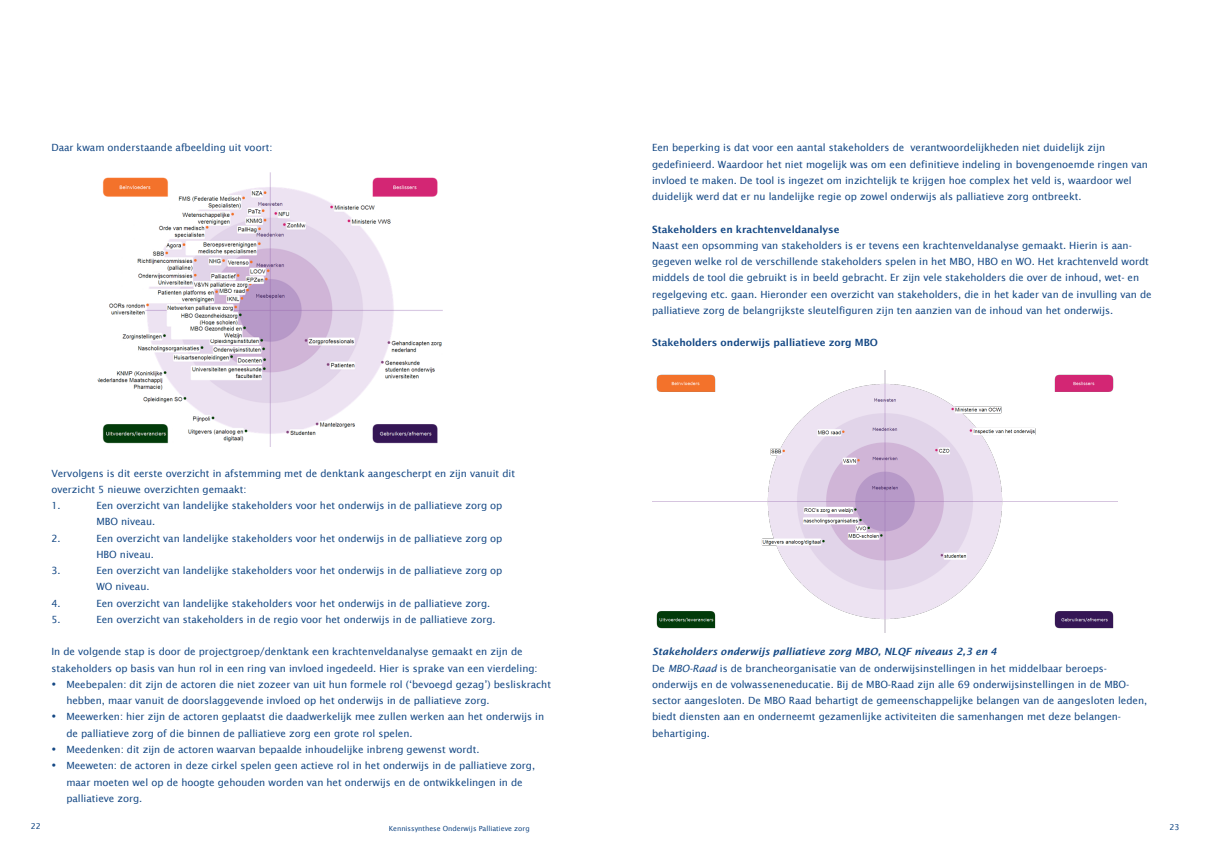
<style>
.page{position:relative;width:1205px;height:851px;background:#fff}
.page>*{position:absolute;margin:0;border:0;box-sizing:border-box;transform-origin:0 0}
.plat{font:10.62px/16.2px "Lucida Sans EF";color:#134784}
.bold{font:600 10.62px "Lucida Sans EF";color:#134784}
.bold-2{font:italic 600 10.62px "Lucida Sans EF";color:#134784}
.t1{font:8.75px "Lucida Sans EF";color:#134784}
.t2{font:7.5px "Lucida Sans EF";color:#134784}
.s1{font-style:italic}
</style>
<div class="page">
<img style="left:652px;top:370px;width:465px;height:262px">
<img style="left:97px;top:172px;width:346px;height:274px">
<p class="plat" style="left:51px;top:139px;width:223px">Daar kwam onderstaande afbeelding uit voort:</p>
<p class="plat" style="left:652px;top:139px;width:454px">Een beperking is dat voor een aantal stakeholders de verantwoordelijkheden niet duidelijk zijn</p>
<p class="plat" style="left:652px;top:156px;width:497px">gedefinieerd. Waardoor het niet mogelijk was om een definitieve indeling in bovengenoemde ringen van invloed te maken. De tool is ingezet om inzichtelijk te krijgen hoe complex het veld is, waardoor wel duidelijk werd dat er nu landelijke regie op zowel onderwijs als palliatieve zorg ontbreekt.</p>
<p class="bold" style="left:652px;top:223px;width:189px">Stakeholders en krachtenveldanalyse</p>
<p class="plat" style="left:652px;top:237px;width:501px">Naast een opsomming van stakeholders is er tevens een krachtenveldanalyse gemaakt. Hierin is aan&shy;gegeven welke rol de verschillende stakeholders spelen in het MBO, HBO en WO. Het krachtenveld wordt middels de tool die gebruikt is in beeld gebracht. Er zijn vele stakeholders die over de inhoud, wet- en regelgeving etc. gaan. Hieronder een overzicht van stakeholders, die in het kader van de invulling van de palliatieve zorg de belangrijkste sleutelfiguren zijn ten aanzien van de inhoud van het onderwijs.</p>
<p class="bold" style="left:652px;top:337px;width:227px">Stakeholders onderwijs palliatieve zorg MBO</p>
<p class="plat" style="left:51px;top:464px;width:465px">Vervolgens is dit eerste overzicht in afstemming met de denktank aangescherpt en zijn vanuit dit</p>
<p class="plat" style="left:51px;top:481px;width:197px">overzicht 5 nieuwe overzichten gemaakt:</p>
<p class="plat" style="left:51px;top:497px;width:11px">1.</p>
<p class="plat" style="left:96px;top:497px;width:407px">Een overzicht van landelijke stakeholders voor het onderwijs in de palliatieve zorg op</p>
<p class="plat" style="left:96px;top:513px;width:60px">MBO niveau.</p>
<p class="plat" style="left:51px;top:529px;width:11px">2.</p>
<p class="plat" style="left:96px;top:529px;width:407px">Een overzicht van landelijke stakeholders voor het onderwijs in de palliatieve zorg op</p>
<p class="plat" style="left:96px;top:546px;width:59px">HBO niveau.</p>
<p class="plat" style="left:51px;top:562px;width:11px">3.</p>
<p class="plat" style="left:96px;top:562px;width:407px">Een overzicht van landelijke stakeholders voor het onderwijs in de palliatieve zorg op</p>
<p class="plat" style="left:96px;top:578px;width:55px">WO niveau.</p>
<p class="plat" style="left:51px;top:594px;width:11px">4.</p>
<p class="plat" style="left:96px;top:594px;width:395px">Een overzicht van landelijke stakeholders voor het onderwijs in de palliatieve zorg.</p>
<p class="plat" style="left:51px;top:611px;width:11px">5.</p>
<p class="plat" style="left:96px;top:611px;width:401px">Een overzicht van stakeholders in de regio voor het onderwijs in de palliatieve zorg.</p>
<p class="plat" style="left:51px;top:643px;width:473px">In de volgende stap is door de projectgroep/denktank een krachtenveldanalyse gemaakt en zijn de</p>
<p class="plat" style="left:51px;top:659px;width:488px">stakeholders op basis van hun rol in een ring van invloed ingedeeld. Hier is sprake van een vierdeling:</p>
<p class="plat" style="left:66px;top:676px;width:486px">Meebepalen: dit zijn de actoren die niet zozeer van uit hun formele rol (‘bevoegd gezag’) besliskracht hebben, maar vanuit de doorslaggevende invloed op het onderwijs in de palliatieve zorg.</p>
<p class="plat" style="left:66px;top:708px;width:479px">Meewerken: hier zijn de actoren geplaatst die daadwerkelijk mee zullen werken aan het onderwijs in de palliatieve zorg of die binnen de palliatieve zorg een grote rol spelen.</p>
<p class="plat" style="left:66px;top:741px;width:415px">Meedenken: dit zijn de actoren waarvan bepaalde inhoudelijke inbreng gewenst wordt.</p>
<p class="plat" style="left:66px;top:757px;width:470px">Meeweten: de actoren in deze cirkel spelen geen actieve rol in het onderwijs in de palliatieve zorg, maar moeten wel op de hoogte gehouden worden van het onderwijs en de ontwikkelingen in de palliatieve zorg.</p>
<p class="t2" style="left:389px;top:823px;width:151px">Strategisch opleidingsplan VUmc 2017-2020</p>
<p class="bold-2" style="left:652px;top:645px;width:346px">Stakeholders onderwijs palliatieve zorg MBO, NLQF niveaus 2,3 en 4</p>
<p class="plat" style="left:652px;top:659px;width:456px">De <span class="s1">MBO-Raad</span> is de brancheorganisatie van de onderwijsinstellingen in het middelbaar beroeps-</p>
<p class="plat" style="left:652px;top:676px;width:497px">onderwijs en de volwasseneneducatie. Bij de MBO-Raad zijn alle 69 onderwijsinstellingen in de MBO&shy;sector aangesloten. De MBO Raad behartigt de gemeenschappelijke belangen van de aangesloten leden, biedt diensten aan en onderneemt gezamenlijke activiteiten die samenhangen met deze belangen-</p>
<p class="plat" style="left:652px;top:724px;width:59px">behartiging.</p>
<p class="t1" style="left:31px;top:821px;width:12px">22</p>
<p class="t1" style="left:406px;top:822px;width:147px">Managementcontract IOO 2016-2017</p>
<p class="t1" style="left:1169px;top:822px;width:12px">23</p>
<p class="t2" style="left:389px;top:823px;width:142px">Kennissynthese Onderwijs Palliatieve zorg</p>
</div>
